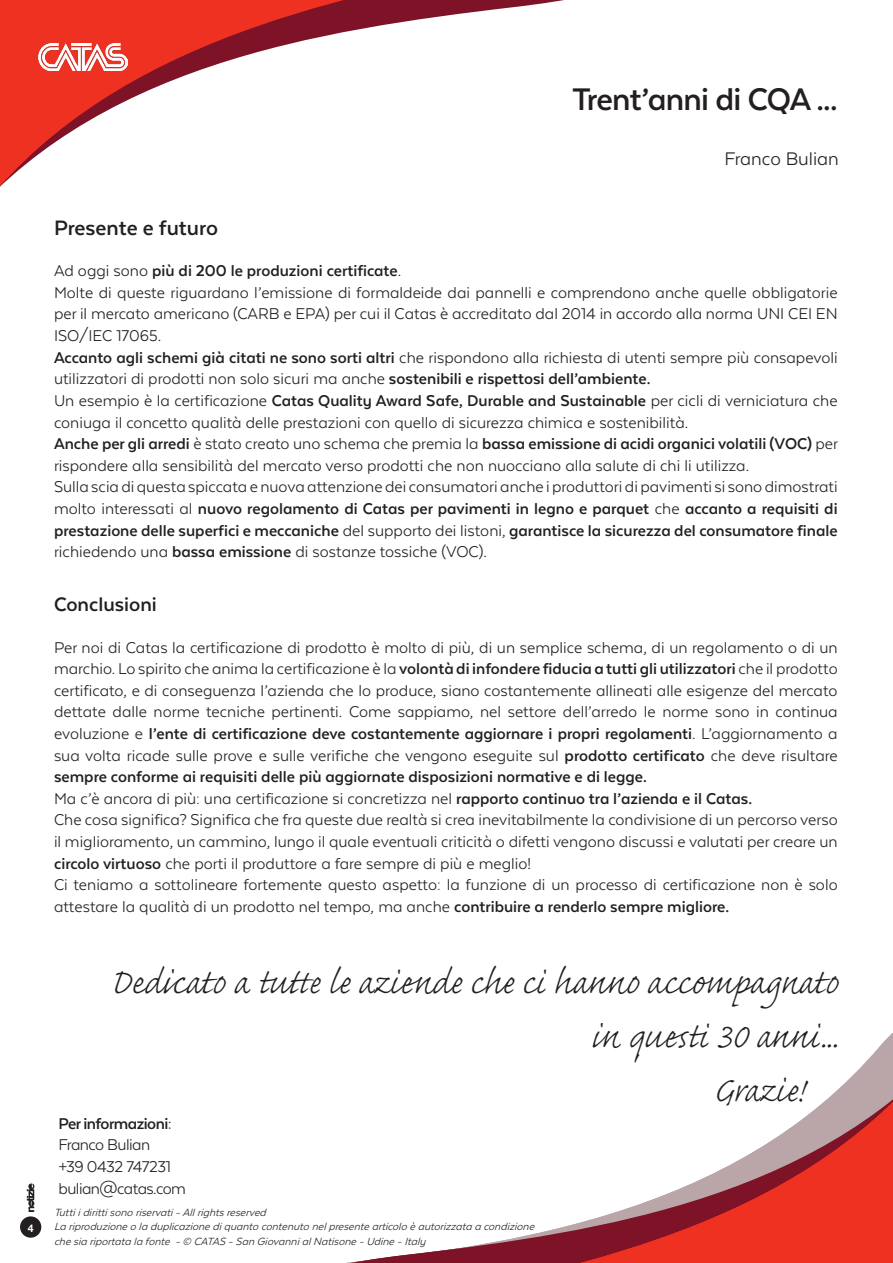
<style>
.page{position:relative;width:893px;height:1263px;background:#fff}
.page>*{position:absolute;margin:0;border:0;box-sizing:border-box;transform-origin:0 0}
.t1{font:300 45px "Caflisch Script Pro";letter-spacing:-.015em;color:#231f20}
.t2{font:700 36px "Texta Alt";letter-spacing:-.02em;color:#231f20}
.t3{font:700 24px "Texta Alt";color:#231f20}
.t4{font:700 22.5px "Texta Alt";color:#231f20}
.t5{font:21px "Texta Alt";color:#231f20}
.t6{font:18px/21.6px "Texta Alt";color:#231f20;text-align:justify}
.t7{font:700 18px "Texta Alt";color:#231f20}
.t8{font:18px "Texta Alt";letter-spacing:-.03em;color:#231f20}
.t9{font:700 18px "Texta Alt";letter-spacing:-.03em;color:#231f20}
.t10{font:italic 12px "Texta Alt";color:#231f20}
.t11{font:700 10.5px "Helvetica Neue";color:#fff}
.s1{font-weight:400}
.s2{font-weight:700}
</style>
<div class="page">
<svg style="left:0;top:0;width:564px;height:187px"></svg>
<img style="left:38px;top:43px;width:89px;height:27px">
<svg style="left:20px;top:1033px;width:873px;height:230px"></svg>
<p class="t2" style="left:572px;top:81px;width:267px">Trent’anni di CQA ...</p>
<p class="t5" style="left:724px;top:148px;width:116px">Franco Bulian</p>
<p class="t11" style="left:28px;top:1220px;width:7px">4</p>
<p class="t3" style="left:54px;top:215px;width:165px">Presente e futuro</p>
<p class="t7" style="left:54px;top:262px;width:349px"><span class="s1">Ad oggi sono</span> più di 200 le produzioni certificate<span class="s1">.</span></p>
<p class="t6" style="left:54px;top:281px;width:785px">Molte di queste riguardano l’emissione di formaldeide dai pannelli e comprendono anche quelle obbligatorie per il mercato americano (CARB e EPA) per cui il Catas è accreditato dal 2014 in accordo alla norma UNI CEI EN ISO/IEC 17065.</p>
<p class="t6" style="left:54px;top:346px;width:785px"><span class="s2">Accanto agli schemi già citati ne sono sorti altri</span> che rispondono alla richiesta di utenti sempre più consapevoli utilizzatori di prodotti non solo sicuri ma anche <span class="s2">sostenibili e rispettosi dell’ambiente.</span></p>
<p class="t6" style="left:54px;top:389px;width:785px">Un esempio è la certificazione <span class="s2">Catas Quality Award Safe, Durable and Sustainable</span> per cicli di verniciatura che coniuga il concetto qualità delle prestazioni con quello di sicurezza chimica e sostenibilità.</p>
<p class="t6" style="left:54px;top:433px;width:785px"><span class="s2">Anche per gli arredi</span> è stato creato uno schema che premia la <span class="s2">bassa emissione di acidi organici volatili (VOC)</span> per rispondere alla sensibilità del mercato verso prodotti che non nuocciano alla salute di chi li utilizza.</p>
<p class="t6" style="left:54px;top:476px;width:785px">Sulla scia di questa spiccata e nuova attenzione dei consumatori anche i produttori di pavimenti si sono dimostrati molto interessati al <span class="s2">nuovo regolamento di Catas per pavimenti in legno e parquet</span> che <span class="s2">accanto a requisiti di prestazione delle superfici e meccaniche</span> del supporto dei listoni, <span class="s2">garantisce la sicurezza del consumatore finale </span>richiedendo una <span class="s2">bassa emissione</span> di sostanze tossiche (VOC).</p>
<p class="t4" style="left:54px;top:593px;width:104px">Conclusioni</p>
<p class="t6" style="left:54px;top:636px;width:785px">Per noi di Catas la certificazione di prodotto è molto di più, di un semplice schema, di un regolamento o di un marchio. Lo spirito che anima la certificazione è la <span class="s2">volontà di infondere fiducia a tutti gli utilizzatori</span> che il prodotto certificato, e di conseguenza l’azienda che lo produce, siano costantemente allineati alle esigenze del mercato dettate dalle norme tecniche pertinenti. Come sappiamo, nel settore dell’arredo le norme sono in continua evoluzione e <span class="s2">l’ente di certificazione deve costantemente aggiornare i propri regolamenti</span>. L’aggiornamento a sua volta ricade sulle prove e sulle verifiche che vengono eseguite sul <span class="s2">prodotto certificato</span> che deve risultare <span class="s2">sempre conforme ai requisiti delle più aggiornate disposizioni normative e di legge.</span></p>
<p class="t6" style="left:54px;top:787px;width:700px">Ma c’è ancora di più: una certificazione si concretizza nel <span class="s2">rapporto continuo tra l’azienda e il Catas.</span></p>
<p class="t6" style="left:54px;top:809px;width:785px">Che cosa significa? Significa che fra queste due realtà si crea inevitabilmente la condivisione di un percorso verso il miglioramento, un cammino, lungo il quale eventuali criticità o difetti vengono discussi e valutati per creare un <span class="s2">circolo virtuoso</span> che porti il produttore a fare sempre di più e meglio!</p>
<p class="t6" style="left:54px;top:874px;width:785px">Ci teniamo a sottolineare fortemente questo aspetto: la funzione di un processo di certificazione non è solo attestare la qualità di un prodotto nel tempo, ma anche <span class="s2">contribuire a renderlo sempre migliore.</span></p>
<p class="t1" style="left:110px;top:958px;width:731px">Dedicato a tutte le aziende che ci hanno accompagnato</p>
<p class="t1" style="left:590px;top:1012px;width:249px">in questi 30 anni...</p>
<p class="t1" style="left:713px;top:1066px;width:92px">Grazie!</p>
<p class="t9" style="left:58px;top:1114px;width:115px">Per informazioni:</p>
<p class="t8" style="left:58px;top:1136px;width:93px">Franco Bulian</p>
<p class="t8" style="left:58px;top:1157px;width:114px">+39 0432 747231</p>
<p class="t8" style="left:58px;top:1179px;width:129px">bulian@catas.com</p>
<p class="t10" style="left:54px;top:1206px;width:217px">Tuttiidirittisono riservati-Allrightsreserved</p>
<p class="t10" style="left:54px;top:1220px;width:485px">La riproduzioneo la duplicazionediquanto contenuto nelpresentearticolo èautorizzata a condizione</p>
<p class="t10" style="left:54px;top:1235px;width:376px">chesia riportata la fonte -© CATAS -San GiovannialNatisone-Udine-Italy</p>
</div>
